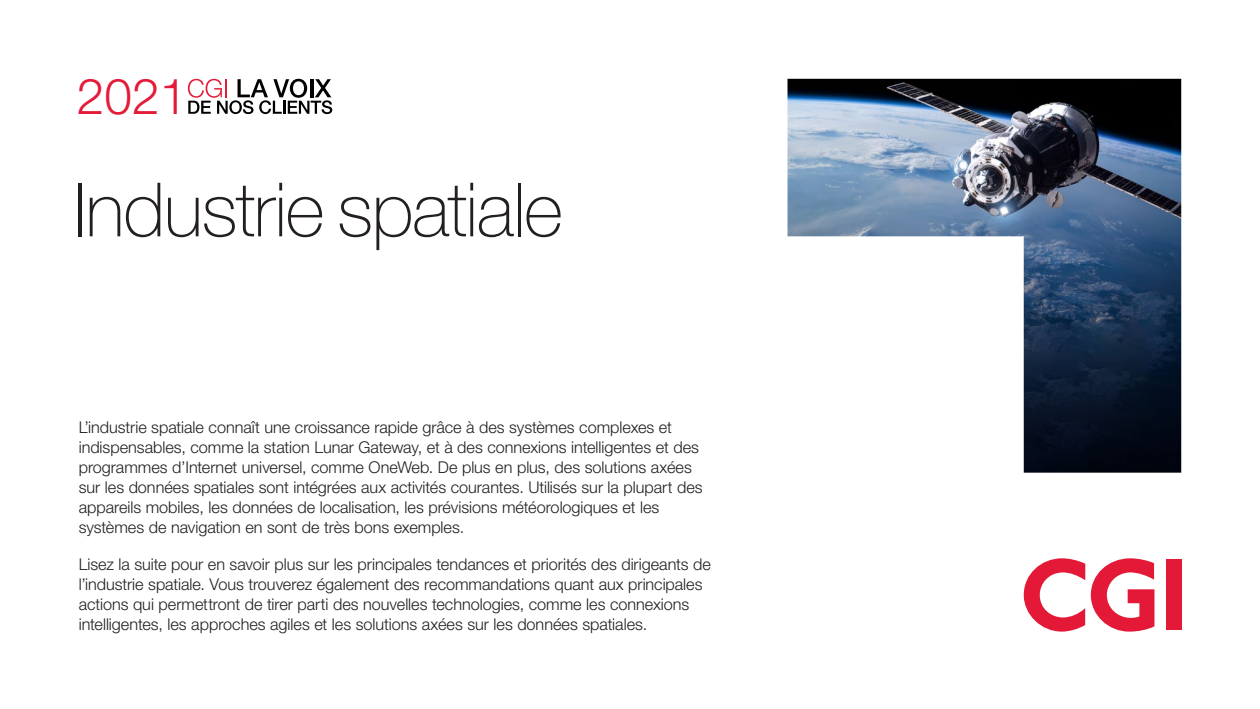
<style>
.page{position:relative;width:1260px;height:709px;background:#fff}
.page>*{position:absolute;margin:0;border:0;box-sizing:border-box;transform-origin:0 0}
.H1_large{font:100 75px "Helvetica Neue LT Pro";letter-spacing:-.02em;color:#231f20}
.t1{font:300 49.62px "Helvetica Neue LT Pro";color:#e31a38}
.Text_intro_FR{font:300 16.25px/20px "Helvetica Neue LT Pro";color:#231f20}
</style>
<div class="page">
<svg style="left:1024px;top:558px;width:61px;height:73px"></svg>
<svg style="left:1091px;top:558px;width:63px;height:73px"></svg>
<div style="left:1166px;top:560px;width:15px;height:70px;background:#e31937"></div>
<img style="left:788px;top:79px;width:393px;height:393px">
<svg style="left:188px;top:79px;width:144px;height:35px"></svg>
<h2 class="t1" style="left:77px;top:66px;width:112px">2021</h2>
<p class="H1_large" style="left:74px;top:165px;width:491px">Industrie spatiale</p>
<p class="Text_intro_FR" style="left:79px;top:416px;width:626px">L’industrie spatiale connaît une croissance rapide grâce à des systèmes complexes et indispensables, comme la station Lunar Gateway, et à des connexions intelligentes et des programmes d’Internet universel, comme OneWeb. De plus en plus, des solutions axées sur les données spatiales sont intégrées aux activités courantes. Utilisés sur la plupart des appareils mobiles, les données de localisation, les prévisions météorologiques et les systèmes de navigation en sont de très bons exemples.</p>
<p class="Text_intro_FR" style="left:79px;top:554px;width:634px">Lisez la suite pour en savoir plus sur les principales tendances et priorités des dirigeants de l’industrie spatiale. Vous trouverez également des recommandations quant aux principales actions qui permettront de tirer parti des nouvelles technologies, comme les connexions intelligentes, les approches agiles et les solutions axées sur les données spatiales.</p>
</div>
